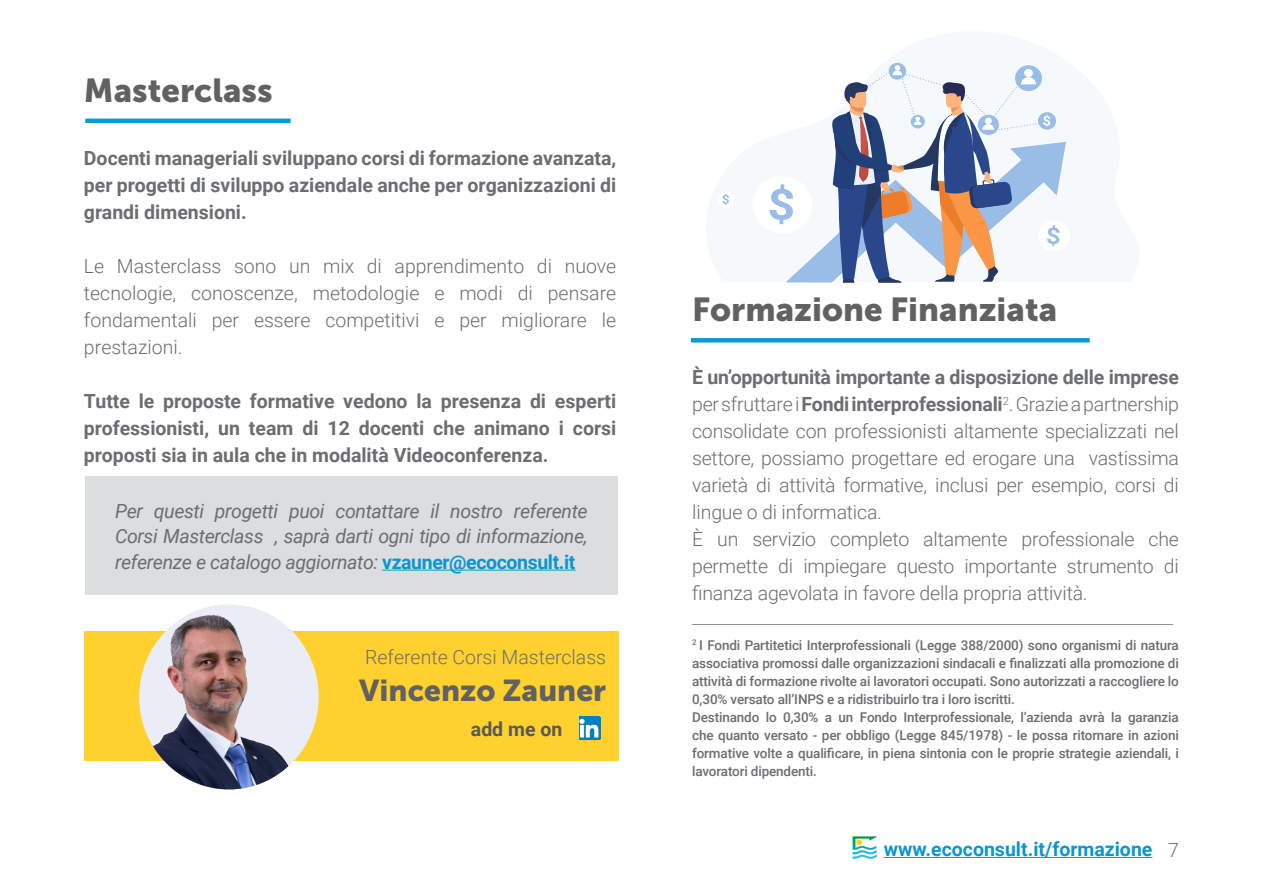
<style>
.page{position:relative;width:1263px;height:893px;background:#fff}
.page>*{position:absolute;margin:0;border:0;box-sizing:border-box;transform-origin:0 0}
.t1{font:33px "Museo Sans 900";color:#616161}
.t2{font:30px "Museo Sans 900";color:#616161}
.t3{font:300 19.5px/27px "Roboto";letter-spacing:-.01em;color:#6c6d70;text-align:justify}
.t4{font:700 19.5px/27px "Roboto";color:#6c6d70;text-align:justify}
.t5{font:italic 19.5px/25.5px "Roboto";letter-spacing:-.02em;color:#6c6d70;text-align:justify}
.t6{font:700 19.5px "Roboto";color:#0a96d1}
.t7{font:700 19.5px "Roboto";color:#57585a}
.t8{font:300 15px "Roboto";color:#6c6d70}
.t9{font:500 13.5px/18px "Roboto";letter-spacing:-.01em;color:#6c6d70;text-align:justify}
.s1{font-weight:700;font-style:normal;color:#0a96d1}
.s2{font-weight:700}
.s3{font-weight:300;color:#6c6d70}
</style>
<div class="page">
<hr style="left:884px;top:857px;width:268px;height:1px;background:#0a96d1">
<img style="left:853px;top:836px;width:23px;height:23px">
<svg style="left:722px;top:194px;width:7px;height:11px"></svg>
<div style="left:889px;top:63px;width:17px;height:17px;background:#99bde6;border-radius:50%"></div>
<svg style="left:770px;top:65px;width:296px;height:218px"></svg>
<hr style="left:85px;top:119px;width:206px;height:4px;background:#099ad9">
<div style="left:84px;top:631px;width:535px;height:129px;background:#ffd12e"></div>
<img style="left:579px;top:716px;width:22px;height:24px">
<div style="left:85px;top:476px;width:532px;height:118px;background:#dcdddf"></div>
<hr style="left:382px;top:570px;width:194px;height:1px;background:#0a96d1">
<div style="left:691px;top:338px;width:399px;height:5px;background:#099ad9"></div>
<img style="left:139px;top:604px;width:180px;height:185px">
<p class="t1" style="left:84px;top:72px;width:190px">Masterclass</p>
<p class="t4" style="left:84px;top:144px;width:534px">Docenti manageriali sviluppano corsi di formazione avanzata, per progetti di sviluppo aziendale anche per organizzazioni di grandi dimensioni.</p>
<p class="t3" style="left:84px;top:252px;width:534px">Le Masterclass sono un mix di apprendimento di nuove tecnologie, conoscenze, metodologie e modi di pensare fondamentali per essere competitivi e per migliorare le prestazioni.</p>
<p class="t4" style="left:84px;top:387px;width:534px">Tutte le proposte formative vedono la presenza di esperti professionisti, un team di 12 docenti che animano i corsi proposti sia in aula che in modalità Videoconferenza.</p>
<p class="t5" style="left:115px;top:497px;width:474px">Per questi progetti puoi contattare il nostro referente Corsi Masterclass , saprà darti ogni tipo di informazione, referenze e catalogo aggiornato: <span class="s1">vzauner@ecoconsult.it</span></p>
<p class="t3" style="left:365px;top:643px;width:243px">Referente Corsi Masterclass</p>
<p class="t2" style="left:359px;top:674px;width:248px">Vincenzo Zauner</p>
<p class="t7" style="left:471px;top:715px;width:93px">add me on</p>
<p class="t1" style="left:692px;top:291px;width:367px">Formazione Finanziata</p>
<p class="t3" style="left:692px;top:363px;width:488px"><span class="s2">È un’opportunità importante a disposizione delle imprese </span>per sfruttare i <span class="s2">Fondi interprofessionali</span><sup>2</sup>. Grazie a partnership consolidate con professionisti altamente specializzati nel settore, possiamo progettare ed erogare una vastissima varietà di attività formative, inclusi per esempio, corsi di lingue o di informatica.</p>
<p class="t3" style="left:692px;top:525px;width:488px">È un servizio completo altamente professionale che permette di impiegare questo importante strumento di finanza agevolata in favore della propria attività.</p>
<p class="t8" style="left:692px;top:608px;width:483px">____________________________________________________________________________</p>
<p class="t9" style="left:692px;top:636px;width:488px"><sup>2</sup> I Fondi Partitetici Interprofessionali (Legge 388/2000) sono organismi di natura associativa promossi dalle organizzazioni sindacali e finalizzati alla promozione di attività di formazione rivolte ai lavoratori occupati. Sono autorizzati a raccogliere lo 0,30% versato all’INPS e a ridistribuirlo tra i loro iscritti.</p>
<p class="t9" style="left:692px;top:708px;width:488px">Destinando lo 0,30% a un Fondo Interprofessionale, l’azienda avrà la garanzia che quanto versato - per obbligo (Legge 845/1978) - le possa ritornare in azioni formative volte a qualificare, in piena sintonia con le proprie strategie aziendali, i lavoratori dipendenti.</p>
<p class="t6" style="left:884px;top:835px;width:297px">www.ecoconsult.it/formazione <span class="s3">7</span></p>
</div>
